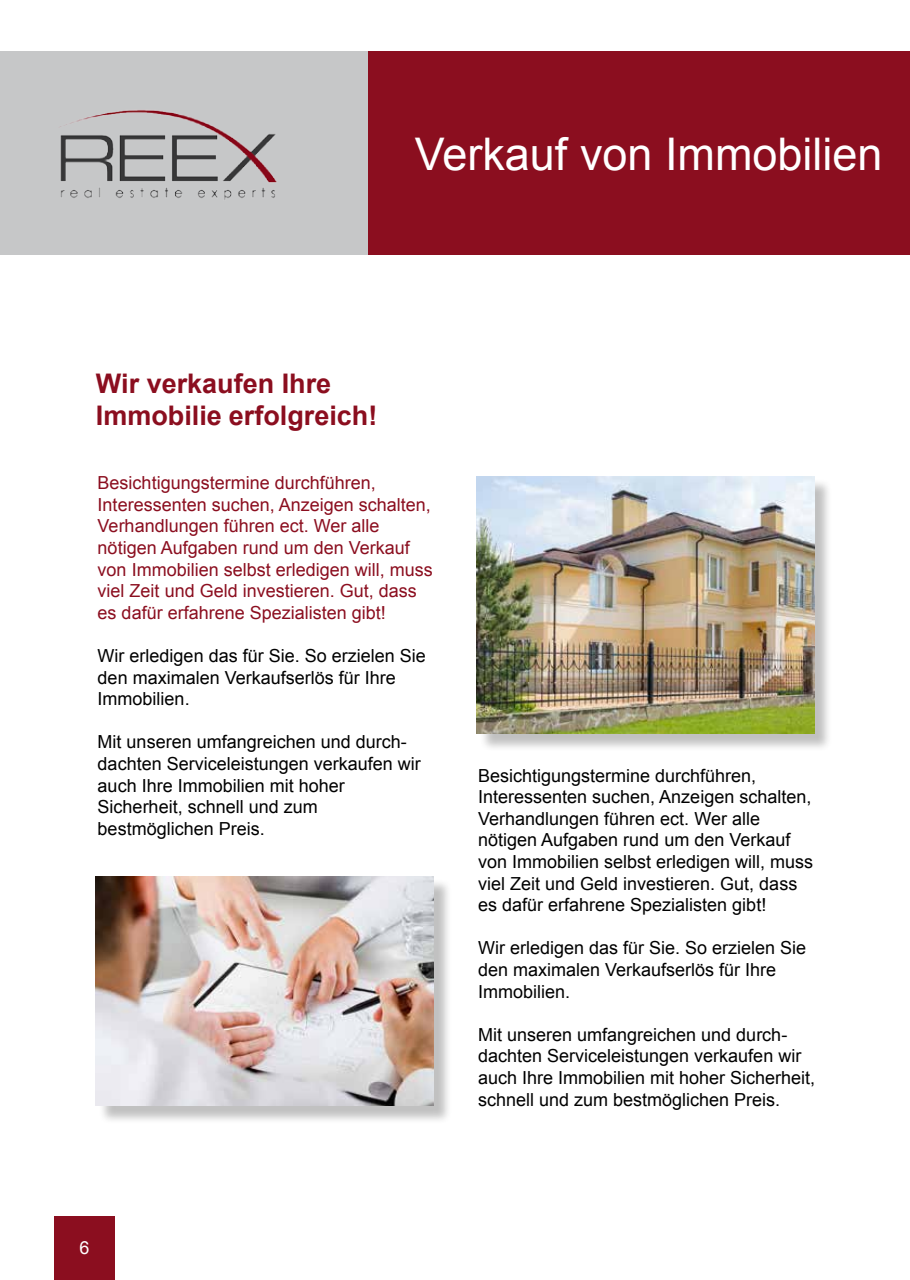
<style>
.page{position:relative;width:910px;height:1280px;background:#fff}
.page>*{position:absolute;margin:0;border:0;box-sizing:border-box;transform-origin:0 0}
.t1{font:45px "Arial";color:#fff}
.t2{font:700 27px/32.4px "Arial";color:#8b0e1f}
.t3{font:18px/21.6px "Arial";color:#000}
.t4{font:18px/21.6px "Arial";color:#8b0e1f}
.t5{font:18px "Arial";color:#fff}
</style>
<div class="page">
<div style="left:54px;top:1216px;width:61px;height:64px;background:#8b0e1f"></div>
<div style="left:0;top:51px;width:910px;height:204px;background:#c6c7c8"></div>
<div style="left:368px;top:51px;width:542px;height:204px;background:#8b0e1f"></div>
<img style="left:60px;top:110px;width:217px;height:90px">
<div style="left:98px;top:878px;width:354px;height:246px;background:#000;opacity:.25"></div>
<img style="left:96px;top:876px;width:337px;height:230px">
<div style="left:479px;top:478px;width:354px;height:274px;background:#000;opacity:.25"></div>
<img style="left:477px;top:476px;width:337px;height:257px">
<h1 class="t1" style="left:415px;top:124px;width:469px">Verkauf von Immobilien</h1>
<h2 class="t2" style="left:96px;top:368px;width:283px">Wir verkaufen Ihre<br>Immobilie erfolgreich!</h2>
<p class="t4" style="left:98px;top:472px;width:337px">Besichtigungstermine durchführen, Interessenten suchen, Anzeigen schalten, Verhandlungen führen ect. Wer alle nötigen Aufgaben rund um den Verkauf von Immobilien selbst erledigen will, muss viel Zeit und Geld investieren. Gut, dass es dafür erfahrene Spezialisten gibt!</p>
<p class="t3" style="left:98px;top:645px;width:330px">Wir erledigen das für Sie. So erzielen Sie den maximalen Verkaufserlös für Ihre<br>Immobilien.</p>
<p class="t3" style="left:98px;top:731px;width:325px">Mit unseren umfangreichen und durch&shy;dachten Serviceleistungen verkaufen wir auch Ihre Immobilien mit hoher<br>Sicherheit, schnell und zum bestmöglichen Preis.</p>
<p class="t3" style="left:478px;top:765px;width:337px">Besichtigungstermine durchführen, Interessenten suchen, Anzeigen schalten, Verhandlungen führen ect. Wer alle nötigen Aufgaben rund um den Verkauf von Immobilien selbst erledigen will, muss viel Zeit und Geld investieren. Gut, dass es dafür erfahrene Spezialisten gibt!</p>
<p class="t3" style="left:478px;top:937px;width:330px">Wir erledigen das für Sie. So erzielen Sie den maximalen Verkaufserlös für Ihre<br>Immobilien.</p>
<p class="t3" style="left:478px;top:1024px;width:339px">Mit unseren umfangreichen und durch&shy;dachten Serviceleistungen verkaufen wir auch Ihre Immobilien mit hoher Sicherheit, schnell und zum bestmöglichen Preis.</p>
<p class="t5" style="left:79px;top:1236px;width:12px">6</p>
</div>
